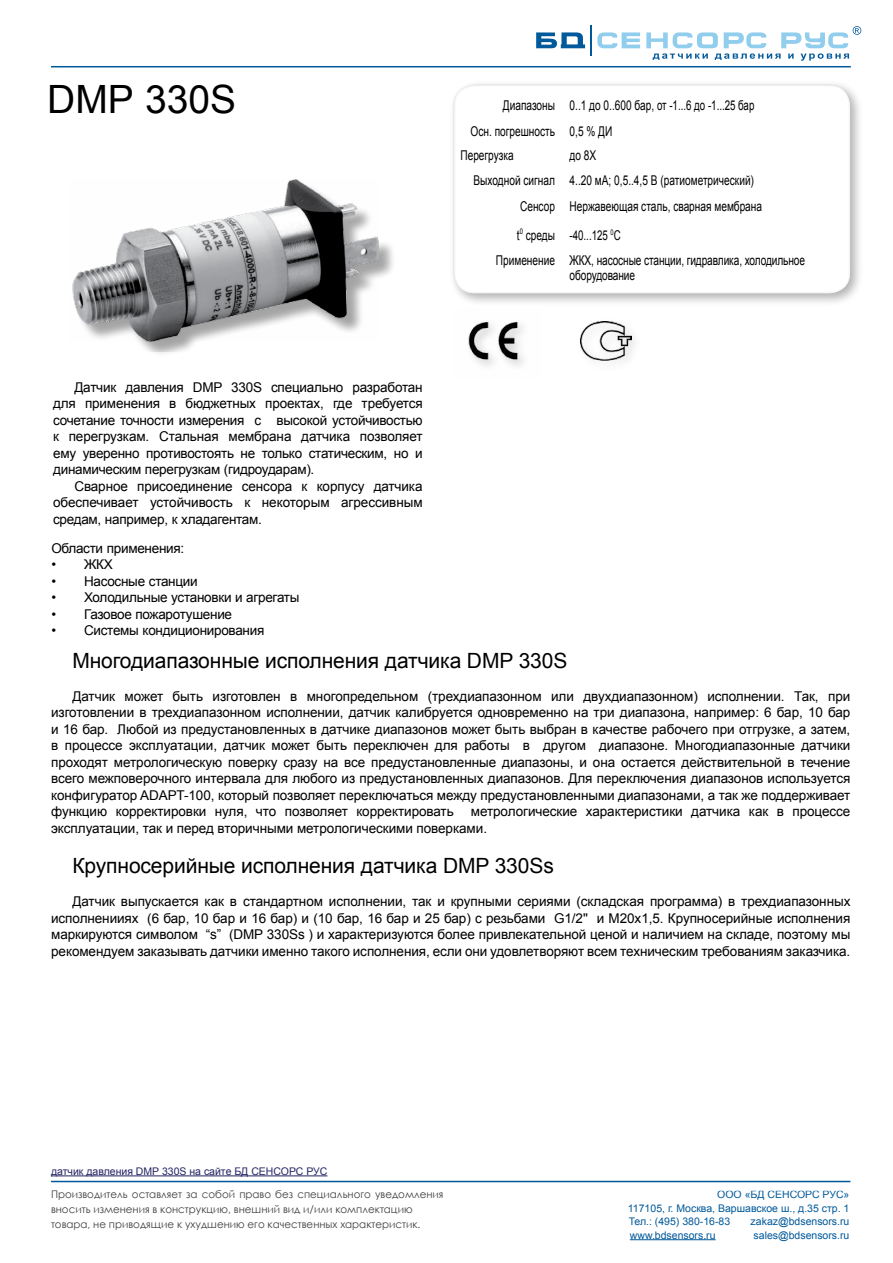
<style>
.page{position:relative;width:893px;height:1263px;background:#fff}
.page>*{position:absolute;margin:0;border:0;box-sizing:border-box;transform-origin:0 0}
.t1{font:39px "Arial";color:#000}
.t2{font:21px "Arial";letter-spacing:-.005em;color:#000}
.t3{font:13.5px/16.5px "Arial";letter-spacing:-.005em;color:#000;text-align:justify}
.t4{font:13.5px/25.8px "Arial";letter-spacing:-.005em;color:#000;scale:.75 1}
.t5{font:10.5px/15px "Century Gothic";color:#414042}
.t6{font:10.5px/13.5px "Arial";color:#00599a;text-align:justify}
.t7{font:10.5px "Arial";color:#242365}
</style>
<div class="page">
<svg style="left:597px;top:32px;width:43px;height:16px"></svg>
<hr style="left:590px;top:25px;width:2px;height:31px;background:#00599a">
<svg style="left:536px;top:32px;width:49px;height:16px"></svg>
<svg style="left:646px;top:26px;width:215px;height:35px"></svg>
<hr style="left:51px;top:66px;width:800px;height:1px;background:#00599a">
<hr style="left:51px;top:1181px;width:799px;height:1px;background:#00599a">
<hr style="left:630px;top:1239px;width:86px;height:1px;background:#00599a">
<div style="left:449px;top:80px;width:415px;height:227px;background:#000;opacity:.3"></div>
<div style="left:441px;top:75px;width:423px;height:221px;background:#fff"></div>
<img style="left:580px;top:321px;width:51px;height:39px">
<img style="left:468px;top:321px;width:55px;height:45px">
<div style="left:74px;top:182px;width:321px;height:170px;background:#000;opacity:.2"></div>
<img style="left:72px;top:179px;width:307px;height:162px">
<hr style="left:51px;top:1175px;width:276px;height:1px;background:#242365">
<h1 class="t1" style="left:47px;top:74px;width:190px">DMP 330S</h1>
<p class="t4" style="left:470px;top:92px;width:380px;text-indent:32px">Диапазоны 0..1 до 0..600 бар, от -1...6 до -1...25 бар<br>Осн. погрешность 0,5 % ДИ</p>
<p class="t4" style="left:460px;top:143px;width:73px">Перегрузка</p>
<p class="t4" style="left:473px;top:143px;width:375px;line-height:24.5px;text-indent:96px">до 8Х<br>Выходной сигнал 4..20 мА; 0,5..4,5 В (ратиометрический)</p>
<p class="t4" style="left:517px;top:192px;width:329px;line-height:28.7px">Сенсор Нержавеющая сталь, сварная мембрана t<sup>0</sup> среды -40...125 <sup>0</sup>С</p>
<p class="t4" style="left:570px;top:252px;width:316px;line-height:15px;text-indent:-74px">Применение ЖКХ, насосные станции, гидравлика, холодильное оборудование</p>
<p class="t3" style="left:53px;top:379px;width:371px;text-indent:21px">Датчик давления DMP 330S специально разработан для применения в бюджетных проектах, где требуется сочетание точности измерения с высокой устойчивостью к перегрузкам. Стальная мембрана датчика позволяет ему уверенно противостоять не только статическим, но и динамическим перегрузкам (гидроударам).</p>
<p class="t3" style="left:53px;top:478px;width:371px;text-indent:21px">Сварное присоединение сенсора к корпусу датчика обеспечивает устойчивость к некоторым агрессивным средам, например, к хладагентам.</p>
<p class="t3" style="left:51px;top:540px;width:134px">Области применения:</p>
<p class="t3" style="left:51px;top:556px;width:63px">• ЖКХ</p>
<p class="t3" style="left:51px;top:573px;width:148px">• Насосные станции</p>
<p class="t3" style="left:51px;top:589px;width:250px">• Холодильные установки и агрегаты</p>
<p class="t3" style="left:51px;top:606px;width:182px">• Газовое пожаротушение</p>
<p class="t3" style="left:51px;top:622px;width:215px">• Системы кондиционирования</p>
<h2 class="t2" style="left:72px;top:646px;width:496px">Многодиапазонные исполнения датчика DMP 330S</h2>
<p class="t3" style="left:51px;top:688px;width:801px;text-indent:21px">Датчик может быть изготовлен в многопредельном (трехдиапазонном или двухдиапазонном) исполнении. Так, при изготовлении в трехдиапазонном исполнении, датчик калибруется одновременно на три диапазона, например: 6 бар, 10 бар и 16 бар. Любой из предустановленных в датчике диапазонов может быть выбран в качестве рабочего при отгрузке, а затем, в процессе эксплуатации, датчик может быть переключен для работы в другом диапазоне. Многодиапазонные датчики проходят метрологическую поверку сразу на все предустановленные диапазоны, и она остается действительной в течение всего межповерочного интервала для любого из предустановленных диапазонов. Для переключения диапазонов используется конфигуратор ADAPT-100, который позволяет переключаться между предустановленными диапазонами, а так же поддерживает функцию корректировки нуля, что позволяет корректировать</p>
<p class="t3" style="left:51px;top:803px;width:801px;text-indent:420px">метрологические характеристики датчика как в процессе эксплуатации, так и перед вторичными метрологическими поверками.</p>
<h2 class="t2" style="left:72px;top:852px;width:483px">Крупносерийные исполнения датчика DMP 330Ss</h2>
<p class="t3" style="left:51px;top:893px;width:801px;text-indent:21px">Датчик выпускается как в стандартном исполнении, так и крупными сериями (складская программа) в трехдиапазонных исполненииях (6 бар, 10 бар и 16 бар) и (10 бар, 16 бар и 25 бар) с резьбами G1/2'' и М20х1,5. Крупносерийные исполнения маркируются символом “s” (DMP 330Ss ) и характеризуются более привлекательной ценой и наличием на складе, поэтому мы рекомендуем заказывать датчики именно такого исполнения, если они удовлетворяют всем техническим требованиям заказчика.</p>
<p class="t7" style="left:51px;top:1164px;width:278px">датчик давления DMP 330S на сайте БД СЕНСОРС РУС</p>
<p class="t5" style="left:51px;top:1187px;width:394px">Производитель оставляет за собой право без специального уведомления вносить изменения в конструкцию, внешний вид и/или комплектацию товара, не приводящие к ухудшению его качественных характеристик.</p>
<p class="t6" style="left:628px;top:1188px;width:223px;text-indent:89px">ООО «БД СЕНСОРС РУС» 117105, г. Москва, Варшавское ш., д.35 стр. 1<br>Тел.: (495) 380-16-83</p>
<p class="t6" style="left:751px;top:1215px;width:100px">zakaz@bdsensors.ru</p>
<p class="t6" style="left:630px;top:1228px;width:87px">www.bdsensors.ru</p>
<p class="t6" style="left:754px;top:1228px;width:97px">sales@bdsensors.ru</p>
</div>
